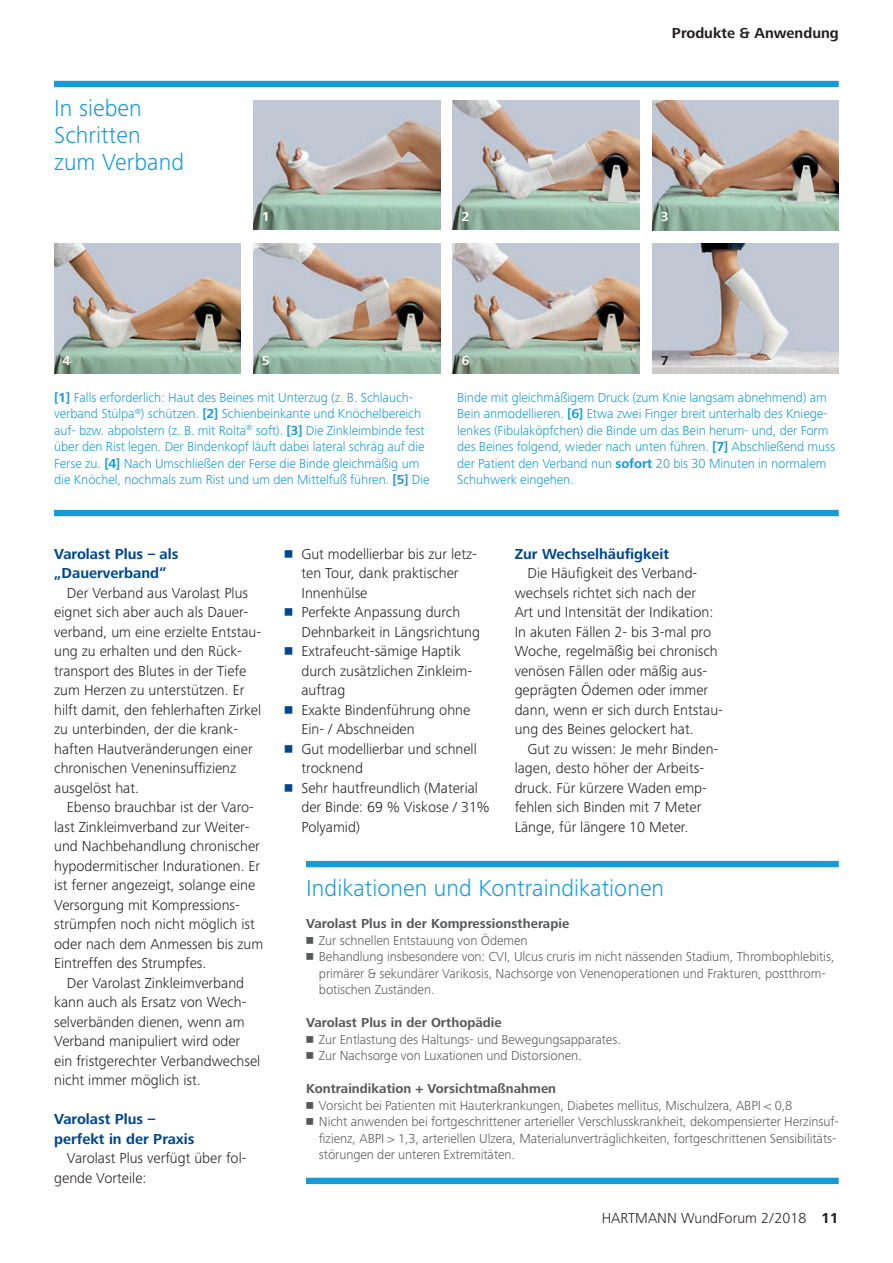
<style>
.page{position:relative;width:893px;height:1263px;background:#fff}
.page>*{position:absolute;margin:0;border:0;box-sizing:border-box;transform-origin:0 0}
.t1{font:300 24px/27px "Frutiger Next LTW1 G";letter-spacing:.005em;color:#169bd8}
.t2{font:300 15px/19.5px "Frutiger Next LTW1 G";color:#231f20}
.t3{font:700 15px/19.5px "Frutiger Next LTW1 G";color:#01468c}
.t4{font:700 15px "Frutiger Next LTW1 G";color:#231f20}
.t5{font:300 13.5px/16.5px "Frutiger Next LTW1 G";letter-spacing:-.005em;color:#169bd8}
.t6{font:300 13.5px/16.5px "Frutiger Next LTW1 G";letter-spacing:-.005em;color:#57585a}
.t7{font:700 13.5px "Frutiger Next LTW1 G";letter-spacing:.005em;color:#57585a}
.t8{font:700 13.5px "Frutiger Next LTW1 G";color:#fff}
.t9{font:700 13.5px "Frutiger Next LTW1 G";color:#231f20}
.s1{font-weight:700}
.s2{font-family:"Universal Newswith Comm Pi";font-weight:400;color:#01468c}
.s3{font-family:"Universal Newswith Comm Pi";font-weight:400}
</style>
<div class="page">
<img style="left:652px;top:100px;width:187px;height:130px">
<img style="left:253px;top:243px;width:187px;height:130px">
<img style="left:652px;top:243px;width:187px;height:130px">
<img style="left:253px;top:100px;width:187px;height:130px">
<div style="left:54px;top:81px;width:785px;height:6px;background:#169bd8"></div>
<div style="left:306px;top:861px;width:533px;height:6px;background:#169bd8"></div>
<div style="left:306px;top:1178px;width:533px;height:6px;background:#169bd8"></div>
<div style="left:54px;top:510px;width:785px;height:6px;background:#169bd8"></div>
<img style="left:54px;top:243px;width:187px;height:130px">
<img style="left:453px;top:243px;width:186px;height:130px">
<img style="left:453px;top:100px;width:186px;height:130px">
<h1 class="t1" style="left:54px;top:95px;width:131px">In sieben<br>Schritten zum Verband</h1>
<p class="t8" style="left:262px;top:209px;width:9px">1</p>
<p class="t8" style="left:461px;top:209px;width:9px">2</p>
<p class="t4" style="left:672px;top:25px;width:168px">Produkte &amp; Anwendung</p>
<p class="t8" style="left:661px;top:209px;width:9px">3</p>
<p class="t8" style="left:461px;top:353px;width:9px">6</p>
<p class="t8" style="left:63px;top:353px;width:9px">4</p>
<p class="t9" style="left:661px;top:353px;width:9px">7</p>
<p class="t5" style="left:54px;top:389px;width:377px"><span class="s1">[1]</span> Falls erforderlich: Haut des Beines mit Unterzug (z. B. Schlauch&shy;verband Stülpa<sup>®</sup>) schützen. <span class="s1">[2]</span> Schienbeinkante und Knöchelbereich auf- bzw. abpolstern (z. B. mit Rolta<sup>®</sup> soft). <span class="s1">[3]</span> Die Zinkleimbinde fest über den Rist legen. Der Bindenkopf läuft dabei lateral schräg auf die Ferse zu. <span class="s1">[4]</span> Nach Umschließen der Ferse die Binde gleichmäßig um die Knöchel, nochmals zum Rist und um den Mittelfuß führen. <span class="s1">[5]</span> Die</p>
<p class="t5" style="left:457px;top:389px;width:379px">Binde mit gleichmäßigem Druck (zum Knie langsam abnehmend) am Bein anmodellieren. <span class="s1">[6]</span> Etwa zwei Finger breit unterhalb des Kniege&shy;lenkes (Fibulaköpfchen) die Binde um das Bein herum- und, der Form des Beines folgend, wieder nach unten führen. <span class="s1">[7]</span> Abschließend muss der Patient den Verband nun <span class="s1">sofort</span> 20 bis 30 Minuten in normalem Schuhwerk eingehen.</p>
<p class="t8" style="left:262px;top:353px;width:9px">5</p>
<p class="t3" style="left:54px;top:545px;width:126px">Varolast Plus – als „Dauerverband“</p>
<p class="t2" style="left:54px;top:583px;width:209px;text-indent:13px">Der Verband aus Varolast Plus eignet sich aber auch als Dauer&shy;verband, um eine erzielte Entstau&shy;ung zu erhalten und den Rück&shy;transport des Blutes in der Tiefe zum Herzen zu unterstützen. Er hilft damit, den fehlerhaften Zirkel zu unterbinden, der die krank&shy;haften Hautveränderungen einer chronischen Veneninsuffizienz ausgelöst hat.</p>
<p class="t2" style="left:54px;top:798px;width:210px;text-indent:13px">Ebenso brauchbar ist der Varo&shy;last Zinkleimverband zur Weiter&shy;und Nachbehandlung chronischer hypodermitischer Indurationen. Er ist ferner angezeigt, solange eine<br>Versorgung mit Kompressions&shy;strümpfen noch nicht möglich ist oder nach dem Anmessen bis zum<br>Eintreffen des Strumpfes.</p>
<p class="t2" style="left:54px;top:973px;width:208px;text-indent:13px">Der Varolast Zinkleimverband kann auch als Ersatz von Wech&shy;selverbänden dienen, wenn am<br>Verband manipuliert wird oder ein fristgerechter Verbandwechsel nicht immer möglich ist.</p>
<p class="t3" style="left:54px;top:1110px;width:142px">Varolast Plus – perfekt in der Praxis</p>
<p class="t2" style="left:54px;top:1149px;width:194px;text-indent:13px">Varolast Plus verfügt über fol&shy;gende Vorteile:</p>
<p class="t2" style="left:284px;top:544px;width:194px"><span class="s2">7</span> Gut modellierbar bis zur letz-</p>
<p class="t2" style="left:301px;top:564px;width:159px">ten Tour, dank praktischer</p>
<p class="t2" style="left:301px;top:583px;width:67px">Innenhülse</p>
<p class="t2" style="left:284px;top:603px;width:177px"><span class="s2">7</span> Perfekte Anpassung durch</p>
<p class="t2" style="left:301px;top:622px;width:180px">Dehnbarkeit in Längsrichtung</p>
<p class="t2" style="left:284px;top:642px;width:178px"><span class="s2">7</span> Extrafeucht-sämige Haptik</p>
<p class="t2" style="left:301px;top:661px;width:172px">durch zusätzlichen Zinkleim-</p>
<p class="t2" style="left:301px;top:681px;width:45px">auftrag</p>
<p class="t2" style="left:284px;top:700px;width:187px"><span class="s2">7</span> Exakte Bindenführung ohne</p>
<p class="t2" style="left:301px;top:720px;width:115px">Ein- / Abschneiden</p>
<p class="t2" style="left:284px;top:739px;width:194px"><span class="s2">7</span> Gut modellierbar und schnell</p>
<p class="t2" style="left:301px;top:759px;width:63px">trocknend</p>
<p class="t2" style="left:284px;top:778px;width:195px"><span class="s2">7</span> Sehr hautfreundlich (Material</p>
<p class="t2" style="left:301px;top:798px;width:190px">der Binde: 69 % Viskose / 31%</p>
<p class="t2" style="left:301px;top:817px;width:60px">Polyamid)</p>
<p class="t3" style="left:515px;top:545px;width:156px">Zur Wechselhäufigkeit</p>
<p class="t2" style="left:515px;top:564px;width:210px;text-indent:13px">Die Häufigkeit des Verband&shy;wechsels richtet sich nach der<br>Art und Intensität der Indikation:<br>In akuten Fällen 2- bis 3-mal pro<br>Woche, regelmäßig bei chronisch venösen Fällen oder mäßig aus&shy;geprägten Ödemen oder immer dann, wenn er sich durch Entstau&shy;ung des Beines gelockert hat.</p>
<p class="t2" style="left:515px;top:739px;width:205px;text-indent:13px">Gut zu wissen: Je mehr Binden&shy;lagen, desto höher der Arbeits&shy;druck. Für kürzere Waden emp&shy;fehlen sich Binden mit 7 Meter<br>Länge, für längere 10 Meter.</p>
<h1 class="t1" style="left:306px;top:875px;width:360px">Indikationen und Kontraindikationen</h1>
<p class="t7" style="left:306px;top:916px;width:265px">Varolast Plus in der Kompressionstherapie</p>
<p class="t6" style="left:306px;top:932px;width:223px"><span class="s3">7</span> Zur schnellen Entstauung von Ödemen</p>
<p class="t6" style="left:306px;top:949px;width:530px"><span class="s3">7</span> Behandlung insbesondere von: CVI, Ulcus cruris im nicht nässenden Stadium, Thrombophlebitis,</p>
<p class="t6" style="left:319px;top:965px;width:508px">primärer &amp; sekundärer Varikosis, Nachsorge von Venenoperationen und Frakturen, postthrom-</p>
<p class="t6" style="left:319px;top:982px;width:117px">botischen Zuständen.</p>
<p class="t6" style="left:306px;top:1015px;width:316px"><span class="s1">Varolast Plus in der Orthopädie<br></span><span class="s3">7</span> Zur Entlastung des Haltungs- und Bewegungsapparates.<br><span class="s3">7</span> Zur Nachsorge von Luxationen und Distorsionen.</p>
<p class="t7" style="left:306px;top:1081px;width:252px">Kontraindikation + Vorsichtmaßnahmen</p>
<p class="t6" style="left:306px;top:1097px;width:488px"><span class="s3">7</span> Vorsicht bei Patienten mit Hauterkrankungen, Diabetes mellitus, Mischulzera, ABPI &lt; 0,8</p>
<p class="t6" style="left:306px;top:1114px;width:534px"><span class="s3">7</span> Nicht anwenden bei fortgeschrittener arterieller Verschlusskrankheit, dekompensierter Herzinsuf-</p>
<p class="t6" style="left:319px;top:1130px;width:519px">fizienz, ABPI &gt; 1,3, arteriellen Ulzera, Materialunverträglichkeiten, fortgeschrittenen Sensibilitäts-</p>
<p class="t6" style="left:319px;top:1147px;width:198px">störungen der unteren Extremitäten.</p>
<p class="t2" style="left:602px;top:1208px;width:239px">HARTMANN WundForum 2/2018 <span class="s1">11</span></p>
</div>
